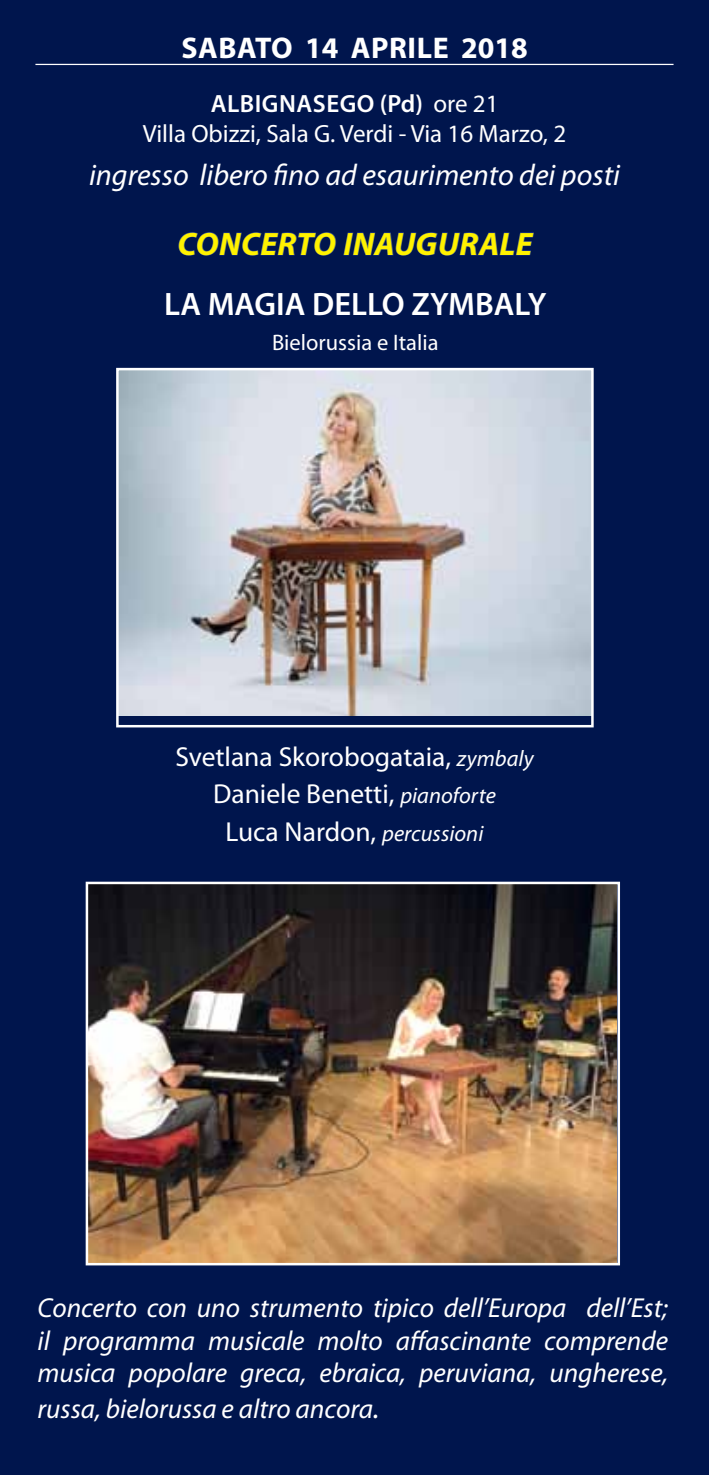
<style>
.page{position:relative;width:709px;height:1475px;background:#fff}
.page>*{position:absolute;margin:0;border:0;box-sizing:border-box;transform-origin:0 0}
.t1{font:600 32.5px "Myriad Pro";color:#fff}
.t2{font:italic 700 32.5px "Myriad Pro";letter-spacing:.01em;color:#fff200}
.t3{font:italic 30px "Myriad Pro";color:#fff}
.t4{font:700 30px "Myriad Pro";letter-spacing:.02em;color:#fff}
.t5{font:italic 27.5px/32.5px "Myriad Pro";color:#fff;text-align:justify}
.t6{font:27.5px/37.5px "Myriad Pro";color:#fff;text-align:center}
.t7{font:25px/30px "Myriad Pro";color:#fff;text-align:center}
.t8{font:22.5px "Myriad Pro";color:#fff}
.s1{font-weight:600}
.s2{font-style:italic;font-size:22.5px}
.s3{font-size:30px}
</style>
<div class="page">
<div style="left:0;top:0;width:709px;height:1474px;background:#00154d"></div>
<hr style="left:35px;top:64px;width:638px;height:1px;background:#fff">
<svg style="left:178px;top:223px;width:158px;height:33px;background:#051b57"></svg>
<svg style="left:343px;top:223px;width:191px;height:33px;background:#051b57"></svg>
<img style="left:119px;top:371px;width:471px;height:344px">
<div style="left:116px;top:368px;width:477px;height:359px;border:2px solid #fff"></div>
<img style="left:89px;top:884px;width:527px;height:378px">
<div style="left:86px;top:881px;width:534px;height:384px;border:2px solid #fff"></div>
<p class="t4" style="left:181px;top:28px;width:348px">SABATO 14 APRILE 2018</p>
<p class="t7" style="left:143px;top:88px;width:425px"><span class="s1">aLBIGNASEGO (Pd)</span> ore 21<br>Villa Obizzi, Sala G. Verdi - Via 16 Marzo, 2</p>
<p class="t3" style="left:89px;top:156px;width:532px">ingresso libero fino ad esaurimento dei posti</p>
<p class="t2" style="left:177px;top:223px;width:356px">CONCERTO INAUGURALE</p>
<p class="t1" style="left:164px;top:284px;width:383px">LA MAGIA DELLO ZYMBALY</p>
<p class="t8" style="left:272px;top:328px;width:168px">Bielorussia e Italia</p>
<p class="t6" style="left:175px;top:737px;width:360px">Svetlana Skorobogataia, <span class="s2">zymbaly<br></span>Daniele Benetti, <span class="s2">pianoforte<br></span>Luca Nardon, <span class="s2">percussioni</span></p>
<p class="t5" style="left:38px;top:1290px;width:632px">Concerto con uno strumento tipico dell’Europa dell’Est; il programma musicale molto affascinante comprende musica popolare greca, ebraica, peruviana, ungherese,</p>
<p class="t5" style="left:38px;top:1391px;width:343px">russa, bielorussa e altro ancora<span class="s3">.</span></p>
</div>
